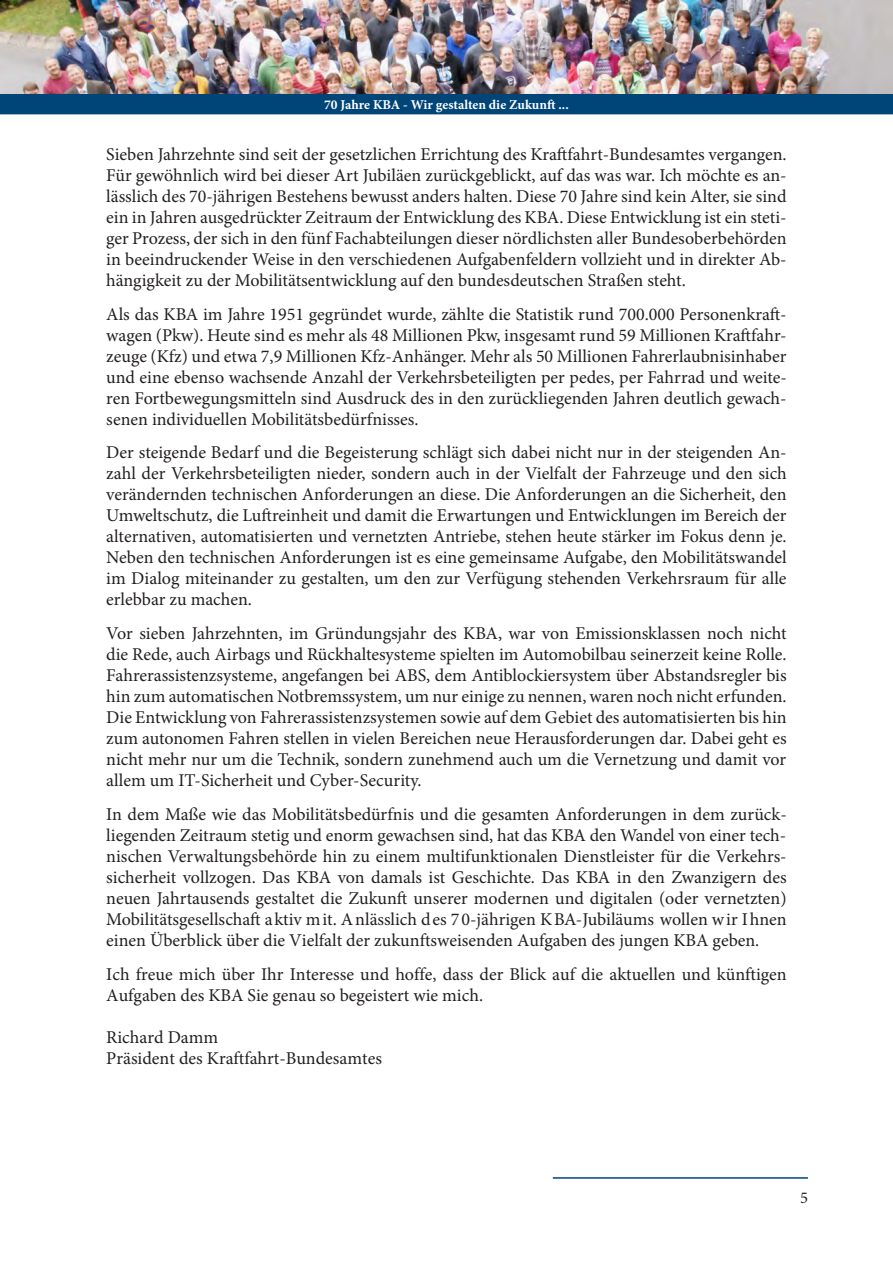
<style>
.page{position:relative;width:893px;height:1263px;background:#fff}
.page>*{position:absolute;margin:0;border:0;box-sizing:border-box;transform-origin:0 0}
.Fließtext{font:18px/21px "Minion Pro";color:#231f20;text-align:justify}
.t1{font:16.5px "Minion Pro";color:#231f20}
.t2{font:700 13.5px "Minion Pro";color:#fff}
</style>
<div class="page">
<hr style="left:553px;top:1177px;width:255px;height:2px;background:#004578">
<div style="left:0;top:93px;width:893px;height:21px;background:#004578;border:2px solid #004578"></div>
<img style="left:0;top:0;width:893px;height:93px">
<p class="t2" style="left:324px;top:95px;width:246px">70 Jahre KBA - Wir gestalten die Zukunft ...</p>
<p class="Fließtext" style="left:106px;top:144px;width:682px">Sieben Jahrzehnte sind seit der gesetzlichen Errichtung des Kraftfahrt-Bundesamtes vergangen.<br>Für gewöhnlich wird bei dieser Art Jubiläen zurückgeblickt, auf das was war. Ich möchte es an&shy;lässlich des 70-jährigen Bestehens bewusst anders halten. Diese 70 Jahre sind kein Alter, sie sind ein in Jahren ausgedrückter Zeitraum der Entwicklung des KBA. Diese Entwicklung ist ein steti&shy;ger Prozess, der sich in den fünf Fachabteilungen dieser nördlichsten aller Bundesoberbehörden in beeindruckender Weise in den verschiedenen Aufgabenfeldern vollzieht und in direkter Ab&shy;hängigkeit zu der Mobilitätsentwicklung auf den bundesdeutschen Straßen steht.</p>
<p class="Fließtext" style="left:106px;top:303px;width:682px">Als das KBA im Jahre 1951 gegründet wurde, zählte die Statistik rund 700.000 Personenkraft&shy;wagen (Pkw). Heute sind es mehr als 48 Millionen Pkw, insgesamt rund 59 Millionen Kraftfahr&shy;zeuge (Kfz) und etwa 7,9 Millionen Kfz-Anhänger. Mehr als 50 Millionen Fahrerlaubnisinhaber und eine ebenso wachsende Anzahl der Verkehrsbeteiligten per pedes, per Fahrrad und weite&shy;ren Fortbewegungsmitteln sind Ausdruck des in den zurückliegenden Jahren deutlich gewach&shy;senen individuellen Mobilitätsbedürfnisses.</p>
<p class="Fließtext" style="left:106px;top:442px;width:682px">Der steigende Bedarf und die Begeisterung schlägt sich dabei nicht nur in der steigenden An&shy;zahl der Verkehrsbeteiligten nieder, sondern auch in der Vielfalt der Fahrzeuge und den sich ver ändernden technischen Anforderungen an diese. Die Anforderungen an die Sicherheit, den Umweltschutz, die Luftreinheit und damit die Erwartungen und Entwicklungen im Bereich der alternativen, automatisierten und vernetzten Antriebe, stehen heute stärker im Fokus denn je.<br>Neben den technischen Anforderungen ist es eine gemeinsame Aufgabe, den Mobilitätswandel im Dialog miteinander zu gestalten, um den zur Verfügung stehenden Verkehrsraum für alle erlebbar zu machen.</p>
<p class="Fließtext" style="left:106px;top:623px;width:682px">Vor sieben Jahrzehnten, im Gründungsjahr des KBA, war von Emissionsklassen noch nicht die Rede, auch Airbags und Rückhaltesysteme spielten im Automobilbau seinerzeit keine Rolle.<br>Fahrerassistenzsysteme, angefangen bei ABS, dem Antiblockiersystem über Abstandsregler bis hin zum automatischen Notbremssystem, um nur einige zu nennen, waren noch nicht erfunden.<br>Die Entwicklung von Fahrerassistenzsystemen sowie auf dem Gebiet des automatisierten bis hin zum autonomen Fahren stellen in vielen Bereichen neue Herausforderungen dar. Dabei geht es nicht mehr nur um die Technik, sondern zunehmend auch um die Vernetzung und damit vor allem um IT-Sicherheit und Cyber-Security.</p>
<p class="Fließtext" style="left:106px;top:804px;width:682px">In dem Maße wie das Mobilitätsbedürfnis und die gesamten Anforderungen in dem zurück&shy;liegenden Zeitraum stetig und enorm gewachsen sind, hat das KBA den Wandel von einer tech&shy;nischen Verwaltungsbehörde hin zu einem multifunktionalen Dienstleister für die Verkehrs&shy;sicherheit vollzogen. Das KBA von damals ist Geschichte. Das KBA in den Zwanzigern des neuen Jahrtausends gestaltet die Zukunft unserer modernen und digitalen (oder vernetzten)<br>Mobilitätsgesellschaft aktiv mit. Anlässlich des 70-jährigen KBA-Jubiläums wollen wir Ihnen einen Überblick über die Vielfalt der zukunftsweisenden Aufgaben des jungen KBA geben.</p>
<p class="Fließtext" style="left:106px;top:963px;width:682px">Ich freue mich über Ihr Interesse und hoffe, dass der Blick auf die aktuellen und künftigen<br>Aufgaben des KBA Sie genau so begeistert wie mich.</p>
<p class="Fließtext" style="left:106px;top:1026px;width:277px">Richard Damm<br>Präsident des Kraftfahrt-Bundesamtes</p>
<p class="t1" style="left:800px;top:1186px;width:9px">5</p>
</div>
